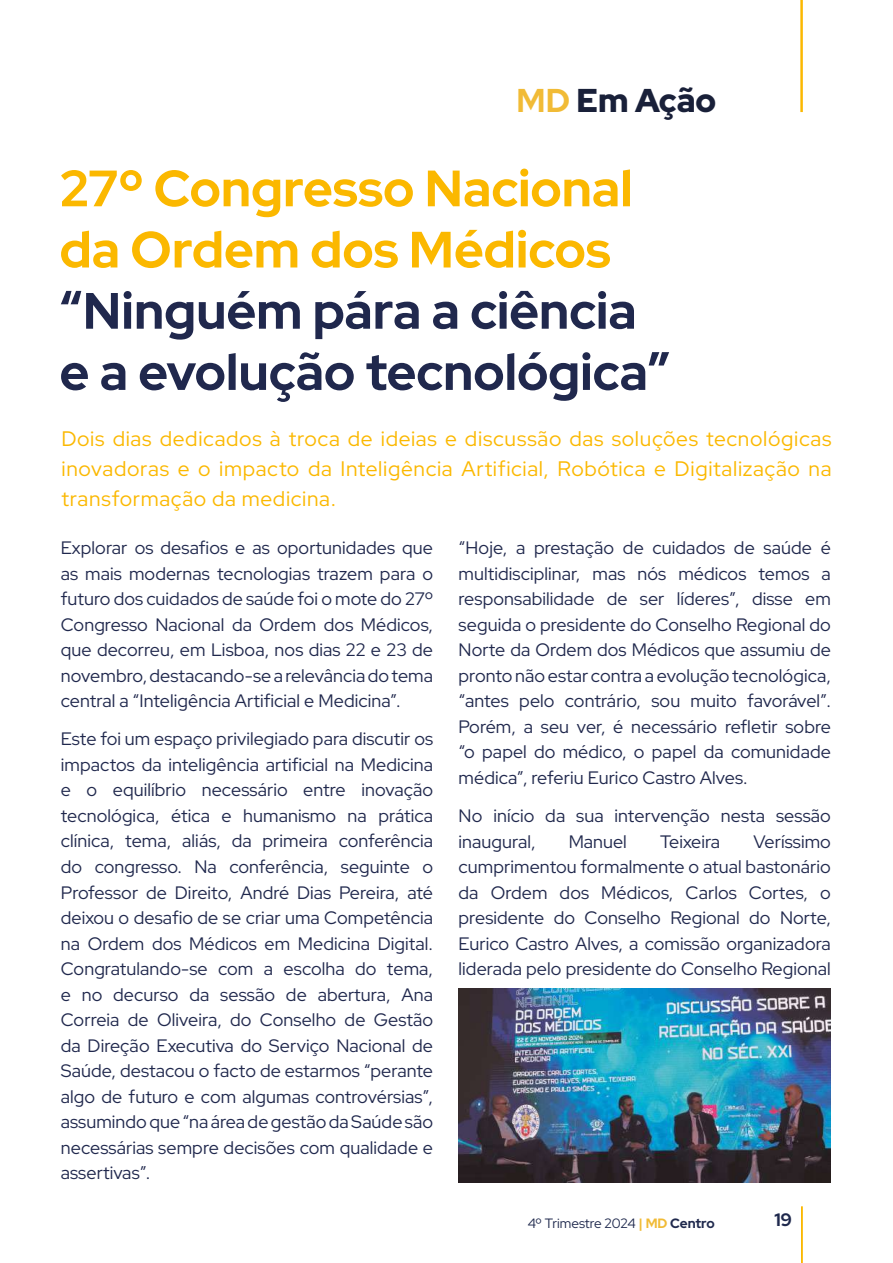
<style>
.page{position:relative;width:893px;height:1263px;background:#fff}
.page>*{position:absolute;margin:0;border:0;box-sizing:border-box;transform-origin:0 0}
.t1{font:700 51px/61.2px "Red Hat Display";color:#20284d}
.t2{font:700 51px/61.2px "Red Hat Display";color:#fbb800}
.t3{font:900 33px "Red Hat Display";color:#192039}
.t4{font:21px/30px "Red Hat Display";letter-spacing:.03em;color:#fbb800;text-align:justify}
.t5{font:18px/25.5px "Red Hat Display";letter-spacing:.005em;color:#20284d;text-align:justify}
.t6{font:700 18px "Red Hat Display";color:#1f294d}
.t7{font:13.5px "Red Hat Display";letter-spacing:-.005em;color:#1f294d}
.s1{font-weight:700;color:#f1bb36}
.s2{font-weight:700}
</style>
<div class="page">
<hr style="left:800px;top:0;width:3px;height:112px;background:#fbb800">
<hr style="left:801px;top:1206px;width:2px;height:57px;background:#fbb800">
<img style="left:459px;top:988px;width:372px;height:194px">
<h2 class="t3" style="left:517px;top:78px;width:201px"><span class="s1">MD</span> Em Ação</h2>
<h1 class="t2" style="left:60px;top:157px;width:575px">27º Congresso Nacional da Ordem dos Médicos</h1>
<h1 class="t1" style="left:60px;top:280px;width:612px">“Ninguém pára a ciência e a evolução tecnológica”</h1>
<p class="t4" style="left:61px;top:423px;width:772px">Dois dias dedicados à troca de ideias e discussão das soluções tecnológicas inovadoras e o impacto da Inteligência Artificial, Robótica e Digitalização na transformação da medicina.</p>
<p class="t5" style="left:61px;top:535px;width:374px">Explorar os desafios e as oportunidades que as mais modernas tecnologias trazem para o futuro dos cuidados de saúde foi o mote do 27º Congresso Nacional da Ordem dos Médicos, que decorreu, em Lisboa, nos dias 22 e 23 de novembro, destacando-se a relevância do tema central a “Inteligência Artificial e Medicina”.</p>
<p class="t5" style="left:61px;top:726px;width:374px">Este foi um espaço privilegiado para discutir os impactos da inteligência artificial na Medicina e o equilíbrio necessário entre inovação tecnológica, ética e humanismo na prática clínica, tema, aliás, da primeira conferência do congresso. Na conferência, seguinte o Professor de Direito, André Dias Pereira, até deixou o desafio de se criar uma Competência na Ordem dos Médicos em Medicina Digital.<br>Congratulando-se com a escolha do tema, e no decurso da sessão de abertura, Ana Correia de Oliveira, do Conselho de Gestão da Direção Executiva do Serviço Nacional de Saúde, destacou o facto de estarmos “perante algo de futuro e com algumas controvérsias”, assumindo que “na área de gestão da Saúde são necessárias sempre decisões com qualidade e assertivas”.</p>
<p class="t5" style="left:459px;top:535px;width:374px">“Hoje, a prestação de cuidados de saúde é multidisciplinar, mas nós médicos temos a responsabilidade de ser líderes”, disse em seguida o presidente do Conselho Regional do Norte da Ordem dos Médicos que assumiu de pronto não estar contra a evolução tecnológica, “antes pelo contrário, sou muito favorável”.<br>Porém, a seu ver, é necessário refletir sobre “o papel do médico, o papel da comunidade médica”, referiu Eurico Castro Alves.</p>
<p class="t5" style="left:459px;top:803px;width:374px">No início da sua intervenção nesta sessão inaugural,</p>
<p class="t5" style="left:569px;top:828px;width:60px">Manuel</p>
<p class="t5" style="left:660px;top:828px;width:62px">Teixeira</p>
<p class="t5" style="left:459px;top:828px;width:374px;text-indent:295px">Veríssimo cumprimentou formalmente o atual bastonário da Ordem dos Médicos, Carlos Cortes, o presidente do Conselho Regional do Norte, Eurico Castro Alves, a comissão organizadora liderada pelo presidente do Conselho Regional</p>
<p class="t7" style="left:528px;top:1214px;width:188px">4º Trimestre 2024 <span class="s1">| MD</span> <span class="s2">Centro</span></p>
<p class="t6" style="left:774px;top:1208px;width:19px">19</p>
</div>
